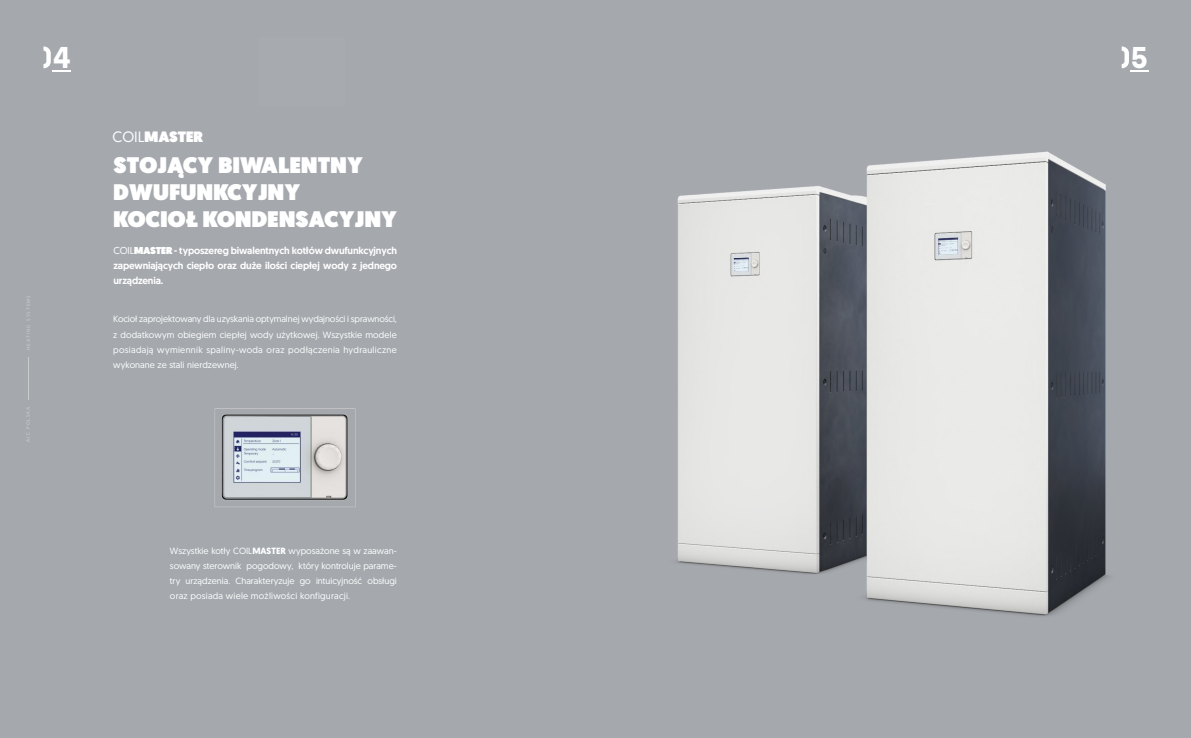
<style>
.page{position:relative;width:1191px;height:738px;background:#fff}
.page>*{position:absolute;margin:0;border:0;box-sizing:border-box;transform-origin:0 0}
.t1{font:700 30px "Archia";color:#fff}
.t2{font:900 22.5px/27px "Geomanist";letter-spacing:.015em;color:#fff}
.t3{font:900 15px "Geomanist";color:#fff}
.t4{font:500 10px/15px "Geomanist";letter-spacing:-.015em;color:#fff;text-align:justify}
.t5{font:9px/15px "Geomanist";letter-spacing:.025em;color:#fff;text-align:justify}
.s1{font-weight:400}
.s2{font-weight:900}
.s3{font-weight:700}
</style>
<div class="page">
<div style="left:0;top:0;width:1191px;height:737px;background:#a5a9ae"></div>
<svg style="left:214px;top:408px;width:141px;height:99px"></svg>
<svg style="left:43px;top:46px;width:28px;height:26px"></svg>
<hr style="left:28px;top:356px;width:1px;height:43px;background:#cbcacb">
<img style="left:216px;top:409px;width:137px;height:96px">
<img style="left:676px;top:46px;width:473px;height:570px">
<h1 class="t1" style="left:52px;top:45px;width:20px">4</h1>
<h1 class="t1" style="left:1130px;top:45px;width:20px">5</h1>
<h3 class="t3" style="left:113px;top:128px;width:92px"><span class="s1">COIL</span>MASTER</h3>
<h2 class="t2" style="left:113px;top:151px;width:285px">STOJĄCY BIWALENTNY<br>DWUFUNKCYJNY<br>KOCIOŁ KONDENSACYJNY</h2>
<p class="t4" style="left:113px;top:243px;width:285px"><span class="s1">COIL</span><span class="s2">MASTER</span>- typoszereg biwalentnych kotłów dwufunkcyjnych zapewniających ciepło oraz duże ilości ciepłej wody z jednego urządzenia.</p>
<p class="t5" style="left:113px;top:311px;width:285px">Kocioł zaprojektowany dla uzyskania optymalnej wydajności i sprawności, z dodatkowym obiegiem ciepłej wody użytkowej. Wszystkie modele posiadają wymiennik spaliny-woda oraz podłączenia hydrauliczne wykonane ze stali nierdzewnej.</p>
<p class="t5" style="left:170px;top:542px;width:228px">Wszystkie kotły COIL<span class="s3">MASTER</span> wyposażone są w zaawan&shy;sowany sterownik pogodowy, który kontroluje parame&shy;try urządzenia. Charakteryzuje go intuicyjność obsługi oraz posiada wiele możliwości konfiguracji.</p>
</div>
